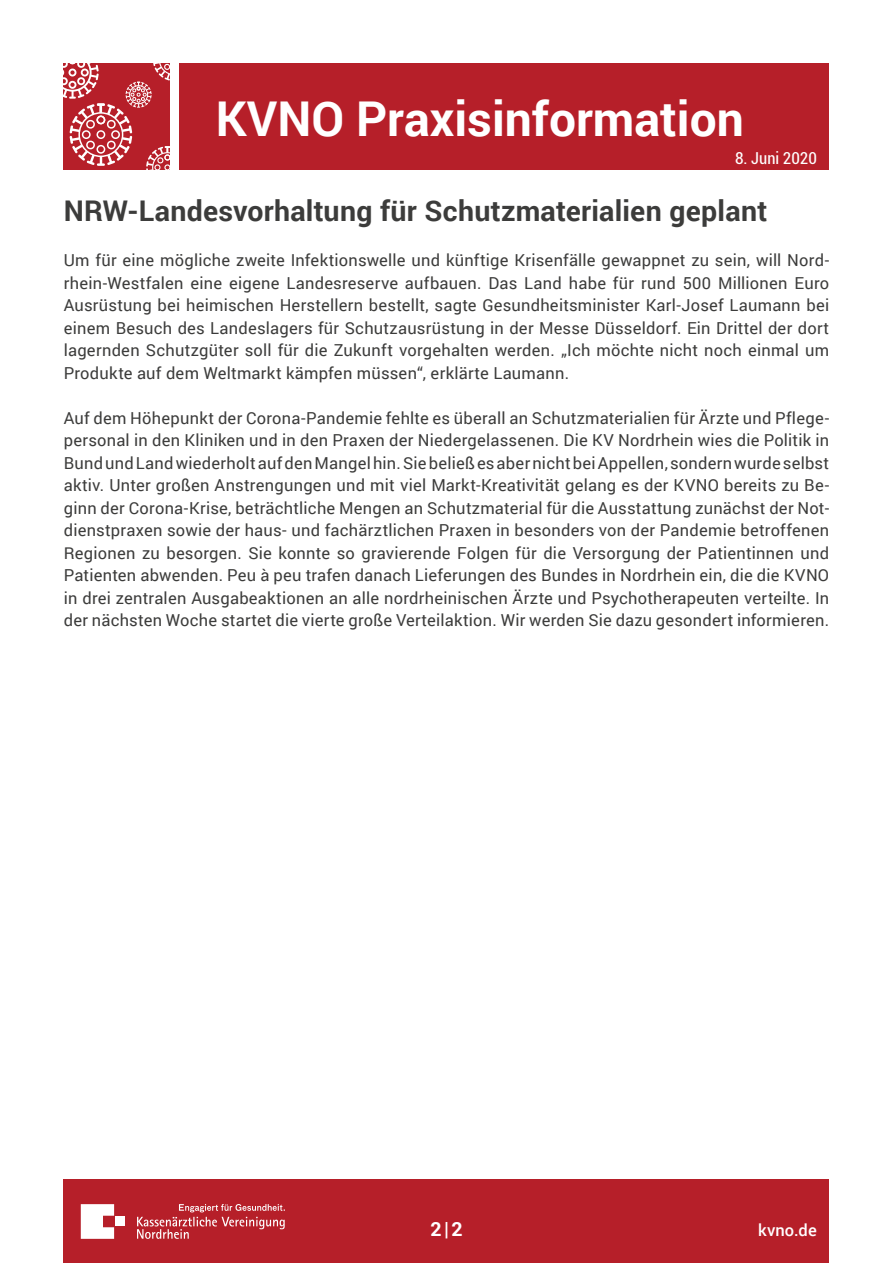
<style>
.page{position:relative;width:893px;height:1263px;background:#fff}
.page>*{position:absolute;margin:0;border:0;box-sizing:border-box;transform-origin:0 0}
.t1{font:700 48px "Roboto";color:#fff}
.FT-11{font:700 28.5px "Roboto";letter-spacing:.01em;color:#3c3c3b}
.t2{font:700 19.5px "Roboto";color:#fff}
.FT-11-2{font:16.5px/22.5px "Roboto";letter-spacing:.015em;color:#3c3c3b;text-align:justify}
.t3{font:condensed 16.5px "Roboto";color:#fff}
.t4{font:500 16.5px "Roboto";letter-spacing:.005em;color:#fff}
</style>
<div class="page">
<div style="left:180px;top:64px;width:649px;height:106px;background:#b61f29"></div>
<svg style="left:64px;top:64px;width:106px;height:106px;background:#c34750"></svg>
<div style="left:64px;top:1180px;width:765px;height:83px;background:#b61f29"></div>
<svg style="left:81px;top:1204px;width:33px;height:35px"></svg>
<div style="left:116px;top:1216px;width:9px;height:10px;background:#fff"></div>
<svg style="left:137px;top:1204px;width:148px;height:35px"></svg>
<h1 class="t1" style="left:216px;top:85px;width:530px">KVNO Praxisinformation</h1>
<p class="t3" style="left:735px;top:147px;width:83px">8. Juni 2020</p>
<p class="FT-11" style="left:64px;top:191px;width:705px">NRW-Landesvorhaltung für Schutzmaterialien geplant</p>
<p class="FT-11-2" style="left:64px;top:248px;width:767px">Um für eine mögliche zweite Infektionswelle und künftige Krisenfälle gewappnet zu sein, will Nord&shy;rhein-Westfalen eine eigene Landesreserve aufbauen. Das Land habe für rund 500 Millionen Euro Ausrüstung bei heimischen Herstellern bestellt, sagte Gesundheitsminister Karl-Josef Laumann bei einem Besuch des Landeslagers für Schutzausrüstung in der Messe Düsseldorf. Ein Drittel der dort lagernden Schutzgüter soll für die Zukunft vorgehalten werden. „Ich möchte nicht noch einmal um Produkte auf dem Weltmarkt kämpfen müssen“, erklärte Laumann.</p>
<p class="FT-11-2" style="left:64px;top:406px;width:767px">Auf dem Höhepunkt der Corona-Pandemie fehlte es überall an Schutzmaterialien für Ärzte und Pflege&shy;personal in den Kliniken und in den Praxen der Niedergelassenen. Die KV Nordrhein wies die Politik in Bund und Land wiederholt auf den Mangel hin. Sie beließ es aber nicht bei Appellen, sondern wurde selbst aktiv. Unter großen Anstrengungen und mit viel Markt-Kreativität gelang es der KVNO bereits zu Be&shy;ginn der Corona-Krise, beträchtliche Mengen an Schutzmaterial für die Ausstattung zunächst der Not&shy;dienstpraxen sowie der haus- und fachärztlichen Praxen in besonders von der Pandemie betroffenen Regionen zu besorgen. Sie konnte so gravierende Folgen für die Versorgung der Patientinnen und Patienten abwenden. Peu à peu trafen danach Lieferungen des Bundes in Nordrhein ein, die die KVNO in drei zentralen Ausgabeaktionen an alle nordrheinischen Ärzte und Psychotherapeuten verteilte. In der nächsten Woche startet die vierte große Verteilaktion. Wir werden Sie dazu gesondert informieren.</p>
<p class="t2" style="left:430px;top:1215px;width:34px">2|2</p>
<p class="t4" style="left:758px;top:1218px;width:60px">kvno.de</p>
</div>
